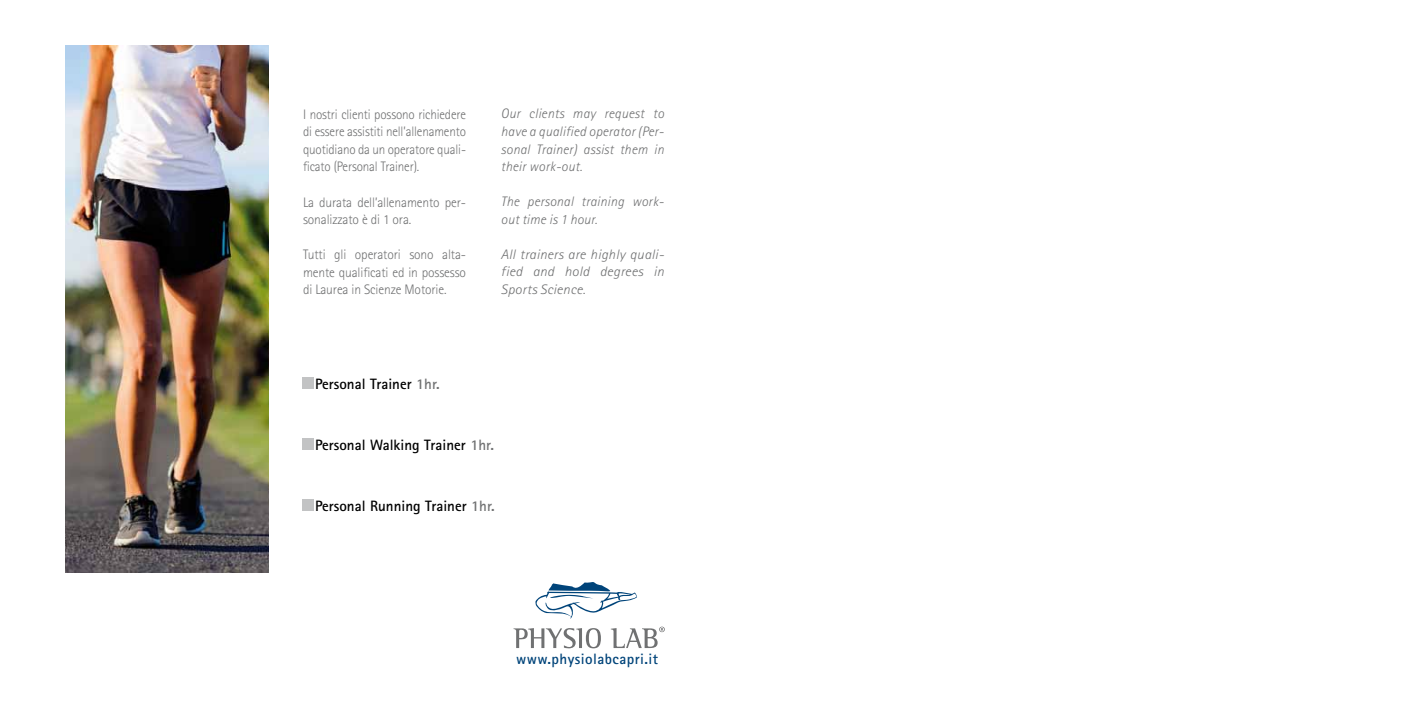
<style>
.page{position:relative;width:1418px;height:709px;background:#fff}
.page>*{position:absolute;margin:0;border:0;box-sizing:border-box;transform-origin:0 0}
.t1{font:700 15px "Rotis Sans Serif";color:#000}
.t2{font:700 15px "Rotis Sans Serif";letter-spacing:.03em;color:#00447a}
.t3{font:italic 300 13.75px/17.5px "Rotis Sans Serif";letter-spacing:.015em;color:#707172;text-align:justify}
.t4{font:300 13.75px/17.5px "Rotis Sans Serif";letter-spacing:-.01em;color:#707172}
.t5{font:300 13.75px/17.5px "Rotis Sans Serif";letter-spacing:-.01em;color:#707172;text-align:justify;scale:.95 1}
.t6{font:italic 300 13.75px/17.5px "Rotis Sans Serif";letter-spacing:.015em;color:#707172;text-align:justify;scale:1.05 1}
.s1{color:#707172}
</style>
<div class="page">
<img style="left:66px;top:45px;width:202px;height:528px">
<svg style="left:513px;top:628px;width:88px;height:20px"></svg>
<svg style="left:535px;top:582px;width:102px;height:37px"></svg>
<svg style="left:611px;top:626px;width:54px;height:22px"></svg>
<div style="left:302px;top:377px;width:11px;height:11px;background:#c2c3c4"></div>
<div style="left:302px;top:438px;width:11px;height:11px;background:#c2c3c4"></div>
<div style="left:302px;top:499px;width:11px;height:11px;background:#c2c3c4"></div>
<p class="t5" style="left:303px;top:106px;width:173px">I nostri clienti possono richiedere di essere assistiti nell’allenamento quotidiano da un operatore quali&shy;ficato (Personal Trainer).</p>
<p class="t4" style="left:303px;top:193px;width:164px">La durata dell’allenamento per&shy;sonalizzato è di 1 ora.</p>
<p class="t4" style="left:303px;top:246px;width:164px;text-align:justify">Tutti gli operatori sono alta&shy;mente qualificati ed in possesso di Laurea in Scienze Motorie.</p>
<p class="t1" style="left:315px;top:374px;width:126px">Personal Trainer <span class="s1">1hr.</span></p>
<p class="t3" style="left:501px;top:105px;width:165px">Our clients may request to have a qualified operator (Per&shy;sonal Trainer) assist them in their work-out.</p>
<p class="t3" style="left:501px;top:193px;width:165px">The personal training work&shy;out time is 1 hour.</p>
<p class="t6" style="left:501px;top:245px;width:157px">All trainers are highly quali&shy;fied and hold degrees in Sports Science.</p>
<p class="t1" style="left:315px;top:435px;width:180px">Personal Walking Trainer <span class="s1">1hr.</span></p>
<p class="t1" style="left:315px;top:496px;width:181px">Personal Running Trainer <span class="s1">1hr.</span></p>
<p class="t2" style="left:516px;top:649px;width:144px">www.physiolabcapri.it</p>
</div>
